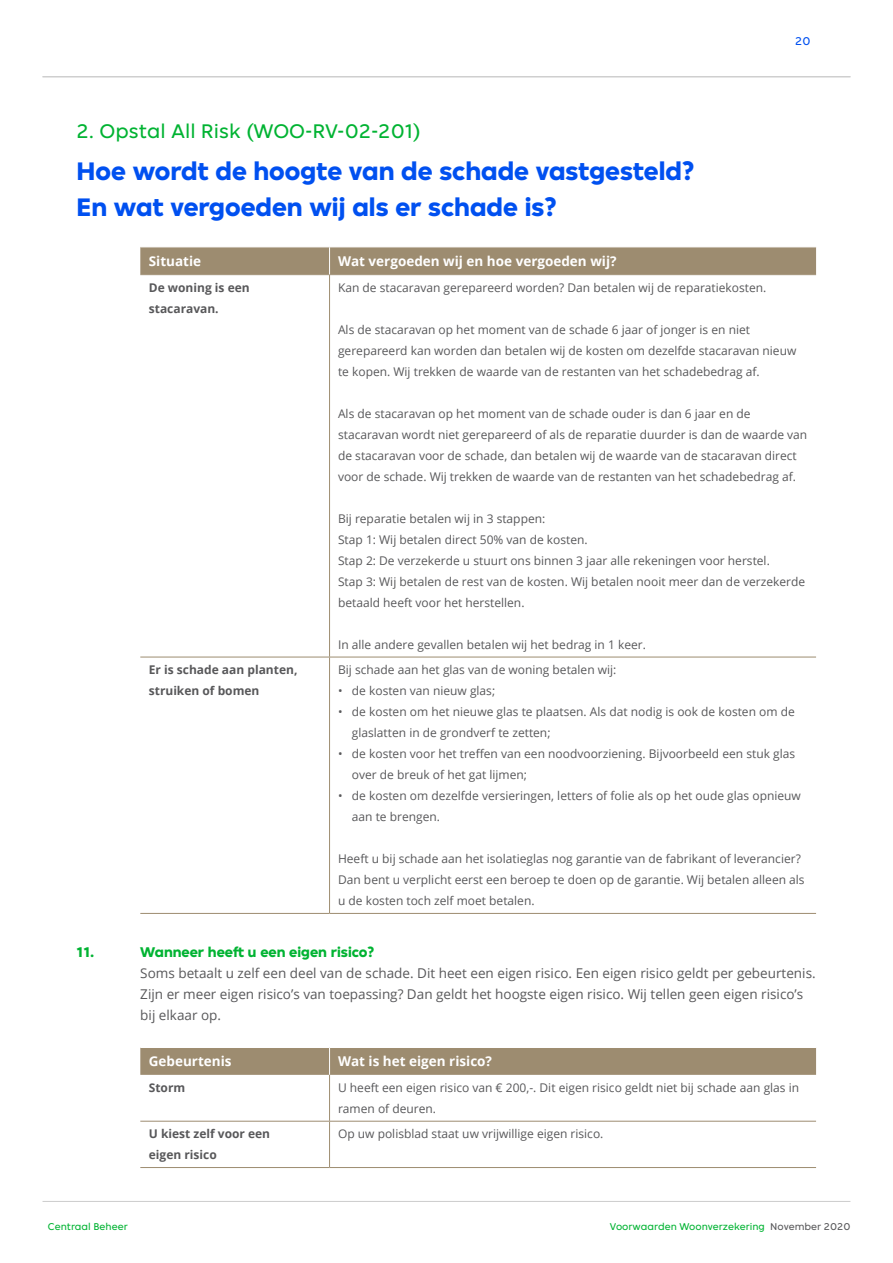
<style>
.page{position:relative;width:893px;height:1263px;background:#fff}
.page>*{position:absolute;margin:0;border:0;box-sizing:border-box;transform-origin:0 0}
.t1{font:700 27px/36px "Plastic Sans";color:#0050f0}
.t2{font:21px "Plastic Sans";color:#00b332}
.t3{font:700 15px "Plastic Sans";color:#00b332}
.t4{font:13.5px/21px "Open Sans";color:#58585a}
.t5{font:700 13.5px "Open Sans";color:#fff}
.t6{font:12px/21px "Open Sans";color:#58585a}
.t7{font:700 12px/21px "Open Sans";color:#58585a}
.t8{font:12px "Plastic Sans";color:#0050f0}
.t9{font:10.5px "Plastic Sans";color:#00b332}
.s1{color:#58585a}
</style>
<div class="page">
<hr style="left:43px;top:77px;width:807px;height:1px;background:#ccc">
<hr style="left:43px;top:1201px;width:807px;height:1px;background:#ccc">
<hr style="left:140px;top:274px;width:190px;height:1px;background:#9d8c70">
<hr style="left:330px;top:274px;width:486px;height:1px;background:#9d8c70">
<hr style="left:329px;top:275px;width:1px;height:382px;background:#9d8c70">
<hr style="left:140px;top:657px;width:190px;height:1px;background:#9d8c70">
<hr style="left:330px;top:657px;width:486px;height:1px;background:#9d8c70">
<hr style="left:329px;top:657px;width:1px;height:256px;background:#9d8c70">
<hr style="left:140px;top:913px;width:190px;height:1px;background:#9d8c70">
<hr style="left:330px;top:913px;width:486px;height:1px;background:#9d8c70">
<div style="left:140px;top:1048px;width:676px;height:27px;background:#9d8c70"></div>
<hr style="left:329px;top:1075px;width:1px;height:46px;background:#9d8c70">
<hr style="left:140px;top:1121px;width:190px;height:1px;background:#9d8c70">
<hr style="left:330px;top:1121px;width:486px;height:1px;background:#9d8c70">
<hr style="left:329px;top:1121px;width:1px;height:46px;background:#9d8c70">
<hr style="left:140px;top:1167px;width:190px;height:1px;background:#9d8c70">
<hr style="left:330px;top:1167px;width:486px;height:1px;background:#9d8c70">
<div style="left:140px;top:248px;width:676px;height:26px;background:#9d8c70"></div>
<h2 class="t2" style="left:77px;top:119px;width:346px">2. Opstal All Risk (WOO-RV-02-201)</h2>
<h1 class="t1" style="left:76px;top:154px;width:619px">Hoe wordt de hoogte van de schade vastgesteld?<br>En wat vergoeden wij als er schade is?</h1>
<p class="t5" style="left:149px;top:251px;width:54px">Situatie</p>
<p class="t5" style="left:338px;top:251px;width:280px">Wat vergoeden wij en hoe vergoeden wij?</p>
<p class="t8" style="left:795px;top:34px;width:17px">20</p>
<p class="t7" style="left:149px;top:277px;width:102px">De woning is een stacaravan.</p>
<p class="t6" style="left:338px;top:277px;width:430px">Kan de stacaravan gerepareerd worden? Dan betalen wij de reparatiekosten.</p>
<p class="t6" style="left:338px;top:319px;width:460px">Als de stacaravan op het moment van de schade 6 jaar of jonger is en niet gerepareerd kan worden dan betalen wij de kosten om dezelfde stacaravan nieuw te kopen. Wij trekken de waarde van de restanten van het schadebedrag af.</p>
<p class="t6" style="left:338px;top:403px;width:471px">Als de stacaravan op het moment van de schade ouder is dan 6 jaar en de stacaravan wordt niet gerepareerd of als de reparatie duurder is dan de waarde van de stacaravan voor de schade, dan betalen wij de waarde van de stacaravan direct voor de schade. Wij trekken de waarde van de restanten van het schadebedrag af.</p>
<p class="t6" style="left:338px;top:508px;width:469px">Bij reparatie betalen wij in 3 stappen:<br>Stap 1: Wij betalen direct 50% van de kosten.<br>Stap 2: De verzekerde u stuurt ons binnen 3 jaar alle rekeningen voor herstel.<br>Stap 3: Wij betalen de rest van de kosten. Wij betalen nooit meer dan de verzekerde betaald heeft voor het herstellen.</p>
<p class="t6" style="left:338px;top:634px;width:309px">In alle andere gevallen betalen wij het bedrag in 1 keer.</p>
<p class="t7" style="left:149px;top:659px;width:150px">Er is schade aan planten, struiken of bomen</p>
<p class="t6" style="left:338px;top:659px;width:280px">Bij schade aan het glas van de woning betalen wij:</p>
<p class="t6" style="left:338px;top:680px;width:159px">• de kosten van nieuw glas;</p>
<p class="t6" style="left:352px;top:701px;width:444px;text-indent:-14px">• de kosten om het nieuwe glas te plaatsen. Als dat nodig is ook de kosten om de glaslatten in de grondverf te zetten;</p>
<p class="t6" style="left:352px;top:743px;width:445px;text-indent:-14px">• de kosten voor het treffen van een noodvoorziening. Bijvoorbeeld een stuk glas over de breuk of het gat lijmen;</p>
<p class="t6" style="left:352px;top:785px;width:450px;text-indent:-14px">• de kosten om dezelfde versieringen, letters of folie als op het oude glas opnieuw aan te brengen.</p>
<p class="t6" style="left:338px;top:848px;width:468px">Heeft u bij schade aan het isolatieglas nog garantie van de fabrikant of leverancier?<br>Dan bent u verplicht eerst een beroep te doen op de garantie. Wij betalen alleen als u de kosten toch zelf moet betalen.</p>
<p class="t3" style="left:77px;top:943px;width:19px">11.</p>
<p class="t3" style="left:140px;top:943px;width:235px">Wanneer heeft u een eigen risico?</p>
<p class="t4" style="left:140px;top:962px;width:677px">Soms betaalt u zelf een deel van de schade. Dit heet een eigen risico. Een eigen risico geldt per gebeurtenis.<br>Zijn er meer eigen risico’s van toepassing? Dan geldt het hoogste eigen risico. Wij tellen geen eigen risico’s bij elkaar op.</p>
<p class="t5" style="left:149px;top:1052px;width:84px">Gebeurtenis</p>
<p class="t5" style="left:338px;top:1052px;width:156px">Wat is het eigen risico?</p>
<p class="t7" style="left:149px;top:1077px;width:38px">Storm</p>
<p class="t6" style="left:338px;top:1077px;width:463px">U heeft een eigen risico van € 200,-. Dit eigen risico geldt niet bij schade aan glas in ramen of deuren.</p>
<p class="t7" style="left:149px;top:1123px;width:123px">U kiest zelf voor een eigen risico</p>
<p class="t6" style="left:338px;top:1123px;width:267px">Op uw polisblad staat uw vrijwillige eigen risico.</p>
<p class="t9" style="left:48px;top:1221px;width:81px">Centraal Beheer</p>
<p class="t9" style="left:610px;top:1221px;width:242px">Voorwaarden Woonverzekering <span class="s1">November 2020</span></p>
</div>
